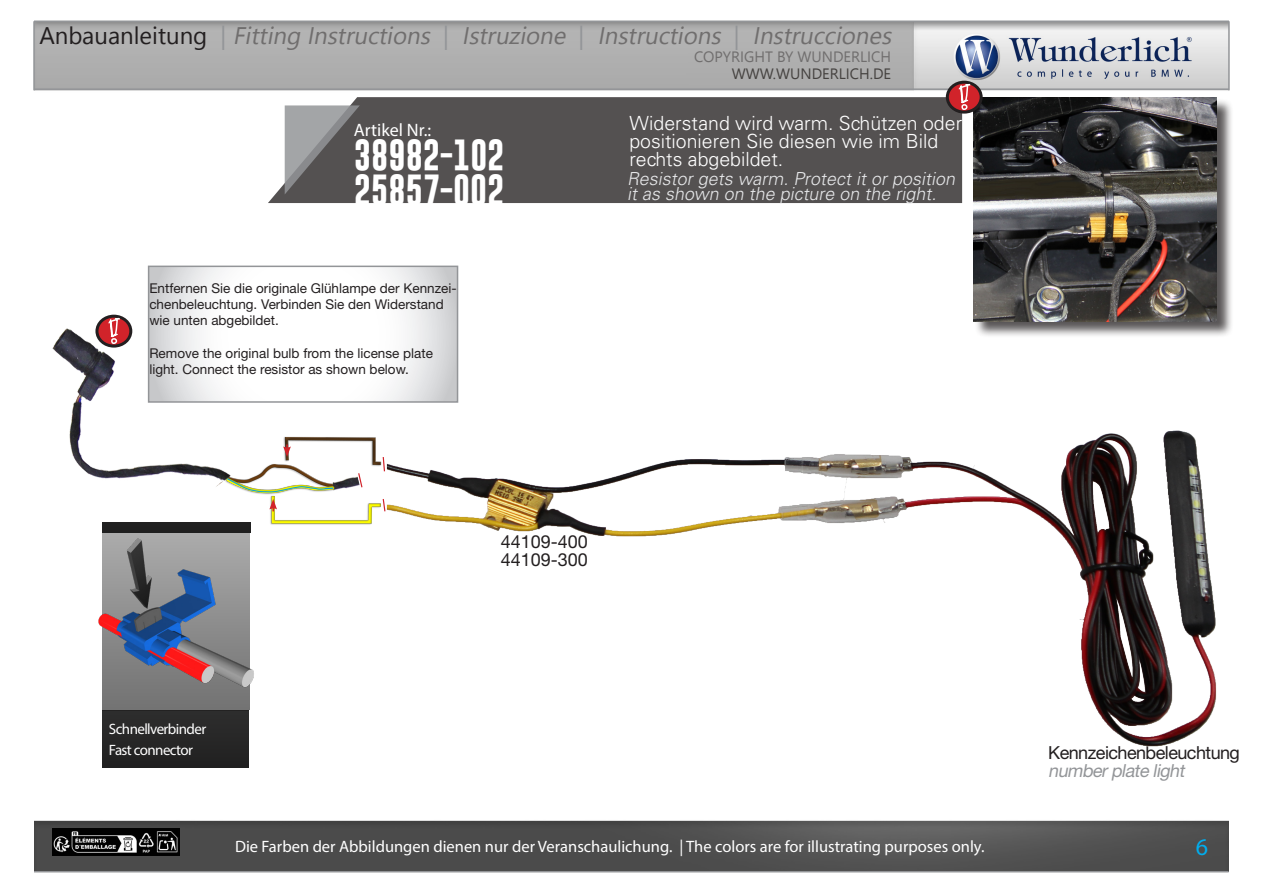
<style>
.page{position:relative;width:1263px;height:893px;background:#fff}
.page>*{position:absolute;margin:0;border:0;box-sizing:border-box;transform-origin:0 0}
.t1{font:700 31.5px "Gobold";color:#fff}
.t2{font:italic 24px "Nirmala UI";color:#706e6e}
.t3{font:24px "Myriad Pro";color:#00aeef}
.t4{font:300 19.5px/18px "Univers LT Std";color:#fff}
.t5{font:italic 300 18px/15px "Univers LT Std";color:#e6e7e9}
.t6{font:18px "Helvetica Neue LT Std";letter-spacing:-.03em;color:#231f20}
.t7{font:18px "Helvetica Neue LT Std";color:#231f20}
.t8{font:italic 18px "Helvetica Neue LT Std";color:#939598}
.t9{font:18px "Myriad Pro";color:#fff}
.t10{font:16.5px "Myriad Pro";color:#fff}
.t11{font:15px "Myriad Pro";letter-spacing:-.04em;color:#fff}
.t12{font:15px "Nirmala UI";color:#706e6e}
.t13{font:15px "Nirmala UI";color:#454240}
.t14{font:13.5px/16.2px "Helvetica Neue LT Std";color:#231f20}
.s1{font-style:normal;color:#231f20}
.s2{font-style:normal;color:#939598}
</style>
<div class="page">
<img style="left:34px;top:22px;width:1195px;height:850px">
<hr style="left:34px;top:871px;width:1194px;height:1px;background:#939598">
<hr style="left:34px;top:88px;width:1195px;height:2px;background:#939598">
<hr style="left:1228px;top:21px;width:2px;height:69px;background:#939598">
<hr style="left:33px;top:21px;width:2px;height:69px;background:#939598">
<hr style="left:34px;top:21px;width:1195px;height:1px;background:#939598">
<div style="left:268px;top:97px;width:694px;height:106px;background:#545151"></div>
<svg style="left:285px;top:105px;width:75px;height:89px;background:#787879"></svg>
<img style="left:51px;top:297px;width:1171px;height:471px">
<svg style="left:382px;top:456px;width:4px;height:17px"></svg>
<svg style="left:382px;top:498px;width:4px;height:15px"></svg>
<div style="left:102px;top:533px;width:147px;height:235px;background:#272626"></div>
<img style="left:102px;top:523px;width:148px;height:10px">
<img style="left:92px;top:536px;width:165px;height:181px">
<svg style="left:269px;top:499px;width:8px;height:12px"></svg>
<svg style="left:283px;top:444px;width:8px;height:13px"></svg>
<div style="left:974px;top:98px;width:260px;height:240px;background:#231f20;opacity:.75"></div>
<img style="left:974px;top:98px;width:243px;height:223px">
<svg style="left:947px;top:82px;width:34px;height:30px"></svg>
<div style="left:946px;top:81px;width:37px;height:33px;border:3px solid #231f20;border-radius:50%"></div>
<svg style="left:959px;top:84px;width:12px;height:48px"></svg>
<svg style="left:357px;top:472px;width:6px;height:17px"></svg>
<svg style="left:97px;top:316px;width:34px;height:30px"></svg>
<div style="left:95px;top:315px;width:37px;height:33px;border:3px solid #231f20;border-radius:50%"></div>
<svg style="left:108px;top:318px;width:12px;height:48px"></svg>
<svg style="left:151px;top:269px;width:304px;height:131px"></svg>
<div style="left:148px;top:266px;width:310px;height:137px;border:2px solid #939598"></div>
<img style="left:52px;top:829px;width:128px;height:27px">
<p class="t2" style="left:39px;top:16px;width:860px"><span class="s1">A n b a u a n l e i t u n g</span> <span class="s2">|</span> Fitting Instructions <span class="s2">|</span> Istruzione <span class="s2">|</span> Instructions <span class="s2">|</span> Instrucciones</p>
<p class="t13" style="left:732px;top:62px;width:161px">WWW.WUNDERLICH.DE</p>
<p class="t12" style="left:694px;top:45px;width:199px">COPYRIGHT BY WUNDERLICH</p>
<p class="t9" style="left:354px;top:118px;width:79px">Artikel Nr.:</p>
<p class="t1" style="left:354px;top:134px;width:152px">38982-102</p>
<p class="t1" style="left:354px;top:169px;width:152px">25857-002</p>
<p class="t14" style="left:149px;top:280px;width:309px">Entfernen Sie die originale Glühlampe der Kennzei&shy;chenbeleuchtung. Verbinden Sie den Widerstand wie unten abgebildet.</p>
<p class="t14" style="left:149px;top:345px;width:285px">Remove the original bulb from the license plate light. Connect the resistor as shown below.</p>
<p class="t4" style="left:629px;top:114px;width:334px">Widerstand wird warm. Schützen oder positionieren Sie diesen wie im Bild rechts abgebildet.</p>
<p class="t5" style="left:627px;top:171px;width:333px">Resistor gets warm. Protect it or position it as shown on the picture on the right.</p>
<p class="t11" style="left:109px;top:719px;width:99px">Schnellverbinder</p>
<p class="t11" style="left:109px;top:740px;width:86px">Fast connector</p>
<p class="t7" style="left:501px;top:531px;width:89px">44109-400</p>
<p class="t7" style="left:501px;top:548px;width:89px">44109-300</p>
<p class="t6" style="left:1048px;top:742px;width:193px">Kennzeichenbeleuchtung</p>
<p class="t8" style="left:1048px;top:760px;width:141px">numberplate light</p>
<p class="t10" style="left:235px;top:837px;width:751px">Die Farben der Abbildungen dienen nur der Veranschaulichung. | The colors are for illustrating purposes only.</p>
<p class="t3" style="left:1196px;top:832px;width:14px">6</p>
</div>
